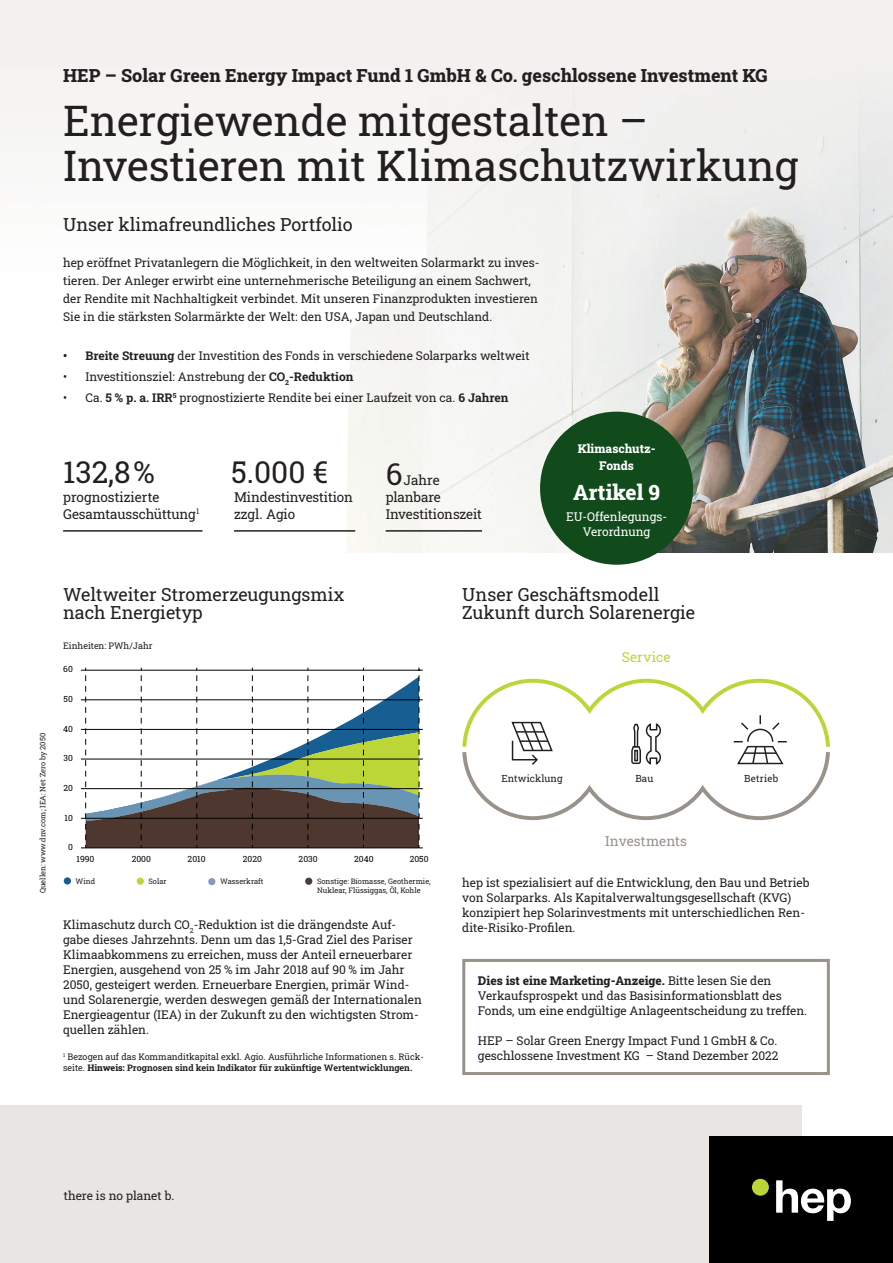
<style>
.page{position:relative;width:893px;height:1263px;background:#fff}
.page>*{position:absolute;margin:0;border:0;box-sizing:border-box;transform-origin:0 0}
.t1{font:42px/45px "Roboto Slab";color:#231f20}
.t2{font:30px "Roboto Slab";color:#231f20}
.t3{font:800 21px "Roboto Slab";color:#fff}
.t4{font:18px/18px "Roboto Slab";color:#231f20}
.t5{font:800 18px "Roboto Slab";color:#231f20}
.t6{font:13.65px "Roboto Slab";letter-spacing:.005em;color:#99928b}
.t7{font:13.65px "Roboto Slab";letter-spacing:.01em;color:#bcd538}
.t8{font:13.5px/16.2px "Roboto Slab";letter-spacing:-.01em;color:#231f20}
.t9{font:12px/15px "Roboto Slab";color:#231f20}
.t10{font:12px/14.4px "Roboto Slab";color:#fff;text-align:center}
.t11{font:800 12px/16.2px "Roboto Slab";color:#fff;text-align:center}
.t12{font:9.75px "Roboto Slab";letter-spacing:.015em;color:#231f20}
.t13{font:9px/11.2px "Roboto Slab";color:#231f20}
.t14{font:8.55px "Roboto Slab";color:#000001}
.t15{font:7.5px/9px "Roboto Slab";color:#231f20}
.s1{font-weight:700}
.s2{font-weight:800}
</style>
<div class="page">
<div style="left:462px;top:959px;width:368px;height:116px;border:3px solid #99928b"></div>
<div style="left:0;top:0;width:893px;height:553px;background:#f2f1f0"></div>
<img style="left:0;top:129px;width:893px;height:424px">
<div style="left:0;top:1105px;width:801px;height:158px;background:#e9e5e2"></div>
<div style="left:710px;top:1137px;width:183px;height:126px;background:#000001"></div>
<svg style="left:776px;top:1180px;width:75px;height:41px"></svg>
<div style="left:752px;top:1179px;width:17px;height:17px;background:#bcd536;border-radius:50%"></div>
<div style="left:540px;top:412px;width:153px;height:153px;background:#114b1b;border-radius:50%"></div>
<hr style="left:81px;top:670px;width:342px;height:1px;background:#000001">
<hr style="left:81px;top:699px;width:342px;height:1px;background:#000001">
<hr style="left:81px;top:729px;width:342px;height:1px;background:#000001">
<hr style="left:81px;top:759px;width:342px;height:1px;background:#000001">
<hr style="left:81px;top:788px;width:342px;height:1px;background:#000001">
<hr style="left:81px;top:818px;width:342px;height:1px;background:#000001">
<hr style="left:81px;top:847px;width:342px;height:1px;background:#000001">
<svg style="left:85px;top:668px;width:335px;height:180px"></svg>
<div style="left:64px;top:877px;width:7px;height:7px;background:#155c90;border-radius:50%"></div>
<div style="left:305px;top:878px;width:7px;height:7px;background:#4d3b3e;border-radius:50%"></div>
<div style="left:208px;top:878px;width:7px;height:7px;background:#8799bc;border-radius:50%"></div>
<div style="left:137px;top:878px;width:7px;height:7px;background:#bcd538;border-radius:50%"></div>
<hr style="left:386px;top:530px;width:96px;height:2px;background:#231f20">
<hr style="left:234px;top:530px;width:121px;height:2px;background:#231f20">
<hr style="left:63px;top:530px;width:139px;height:2px;background:#231f20">
<svg style="left:462px;top:679px;width:368px;height:141px"></svg>
<h3 class="t5" style="left:63px;top:63px;width:706px">HEP – Solar Green Energy Impact Fund 1 GmbH &amp; Co. geschlossene Investment KG</h3>
<h1 class="t1" style="left:63px;top:97px;width:737px">Energiewende mitgestalten –<br>Investieren mit Klimaschutzwirkung</h1>
<h3 class="t4" style="left:63px;top:215px;width:291px">Unser klimafreundliches Portfolio</h3>
<p class="t9" style="left:63px;top:253px;width:478px;line-height:18px">hep eröffnet Privatanlegern die Möglichkeit, in den weltweiten Solarmarkt zu inves&shy;tieren. Der Anleger erwirbt eine unternehmerische Beteiligung an einem Sachwert, der Rendite mit Nachhaltigkeit verbindet. Mit unseren Finanzprodukten investieren Sie in die stärksten Solarmärkte der Welt: den USA, Japan und Deutschland.</p>
<p class="t9" style="left:63px;top:348px;width:468px"><span class="s1">• Breite Streuung</span> der Investition des Fonds in verschiedene Solarparks weltweit</p>
<p class="t9" style="left:63px;top:369px;width:292px">• Investitionsziel: Anstrebung der <span class="s1">CO</span><sub>2</sub><span class="s1">-Reduktion</span></p>
<p class="t9" style="left:63px;top:390px;width:447px">• Ca. <span class="s1">5 % p. a. IRR</span><sup>5</sup> prognostizierte Rendite bei einer Laufzeit von ca. <span class="s1">6 Jahren</span></p>
<h2 class="t2" style="left:63px;top:452px;width:93px">132,8 %</h2>
<p class="t8" style="left:63px;top:489px;width:138px">prognostizierte<br>Gesamtausschüttung<sup>1</sup></p>
<h2 class="t2" style="left:231px;top:451px;width:99px">5.000 €</h2>
<p class="t8" style="left:234px;top:489px;width:120px">Mindestinvestition zzgl. Agio</p>
<h2 class="t2" style="left:386px;top:453px;width:18px">6</h2>
<p class="t8" style="left:386px;top:471px;width:98px;line-height:16.8px;text-indent:18px">Jahre planbare<br>Investitionszeit</p>
<p class="t11" style="left:578px;top:441px;width:79px">Klimaschutz-<br>Fonds</p>
<h3 class="t3" style="left:573px;top:477px;width:89px">Artikel 9</h3>
<p class="t10" style="left:566px;top:509px;width:103px">EU-Offenlegungs-<br>Verordnung</p>
<p class="t15" style="left:38px;top:893px;width:162px;rotate:-90deg">Quellen: www.dnv.com; IEA: Net Zero by 2050</p>
<h3 class="t4" style="left:63px;top:585px;width:283px">Weltweiter Stromerzeugungsmix nach Energietyp</h3>
<p class="t13" style="left:63px;top:640px;width:91px">Einheiten: PWh/Jahr</p>
<p class="t14" style="left:63px;top:641px;width:59px">Units: PWh/yr</p>
<p class="t14" style="left:63px;top:663px;width:11px">60</p>
<p class="t14" style="left:64px;top:693px;width:11px">50</p>
<p class="t14" style="left:63px;top:723px;width:11px">40</p>
<p class="t14" style="left:63px;top:752px;width:11px">30</p>
<p class="t14" style="left:63px;top:782px;width:11px">20</p>
<p class="t14" style="left:65px;top:812px;width:10px">10</p>
<p class="t14" style="left:68px;top:841px;width:6px">0</p>
<p class="t14" style="left:77px;top:853px;width:19px">1990</p>
<p class="t14" style="left:132px;top:853px;width:21px">2000</p>
<p class="t14" style="left:188px;top:853px;width:19px">2010</p>
<p class="t14" style="left:243px;top:853px;width:21px">2020</p>
<p class="t14" style="left:299px;top:853px;width:20px">2030</p>
<p class="t14" style="left:354px;top:853px;width:21px">2040</p>
<p class="t14" style="left:410px;top:853px;width:20px">2050</p>
<p class="t14" style="left:216px;top:874px;width:25px">Other:</p>
<p class="t15" style="left:149px;top:877px;width:20px">Solar</p>
<p class="t15" style="left:220px;top:877px;width:45px">Wasserkraft</p>
<p class="t15" style="left:76px;top:877px;width:21px">Wind</p>
<p class="t15" style="left:317px;top:877px;width:115px">Sonstige: Biomasse, Geothermie,<br>Nuklear, Flüssiggas, Öl, Kohle</p>
<p class="t9" style="left:63px;top:916px;width:360px">Klimaschutz durch CO<sub>2</sub>-Reduktion ist die drängendste Auf&shy;gabe dieses Jahrzehnts. Denn um das 1,5-Grad Ziel des Pariser Klimaabkommens zu erreichen, muss der Anteil erneuerbarer Energien, ausgehend von 25 % im Jahr 2018 auf 90 % im Jahr 2050, gesteigert werden. Erneuerbare Energien, primär Wind&shy;und Solarenergie, werden deswegen gemäß der Internationalen Energieagentur (IEA) in der Zukunft zu den wichtigsten Strom&shy;quellen zählen.</p>
<p class="t13" style="left:63px;top:1050px;width:362px"><sup>1</sup> Bezogen auf das Kommanditkapital exkl. Agio. Ausführliche Informationen s. Rück&shy;seite. <span class="s2">Hinweis:</span> <span class="s1">Prognosen sind kein Indikator für zukünftige Wertentwicklungen.</span></p>
<h3 class="t4" style="left:462px;top:585px;width:234px">Unser Geschäftsmodell<br>Zukunft durch Solarenergie</h3>
<p class="t7" style="left:622px;top:648px;width:50px">Service</p>
<p class="t12" style="left:502px;top:772px;width:62px">Entwicklung</p>
<p class="t12" style="left:635px;top:772px;width:19px">Bau</p>
<p class="t12" style="left:744px;top:772px;width:35px">Betrieb</p>
<p class="t6" style="left:605px;top:832px;width:83px">Investments</p>
<p class="t9" style="left:462px;top:875px;width:349px">hep ist spezialisiert auf die Entwicklung, den Bau und Betrieb von Solarparks. Als Kapitalverwaltungsgesellschaft (KVG) konzipiert hep Solarinvestments mit unterschiedlichen Ren&shy;dite-Risiko-Profilen.</p>
<p class="t9" style="left:478px;top:973px;width:331px"><span class="s2">Dies ist eine Marketing-Anzeige.</span> Bitte lesen Sie den<br>Verkaufsprospekt und das Basisinformationsblatt des<br>Fonds, um eine endgültige Anlageentscheidung zu treffen.</p>
<p class="t9" style="left:478px;top:1032px;width:302px">HEP – Solar Green Energy Impact Fund 1 GmbH &amp; Co. geschlossene Investment KG – Stand Dezember 2022</p>
<p class="t9" style="left:64px;top:1188px;width:112px">there is no planet b.</p>
</div>
